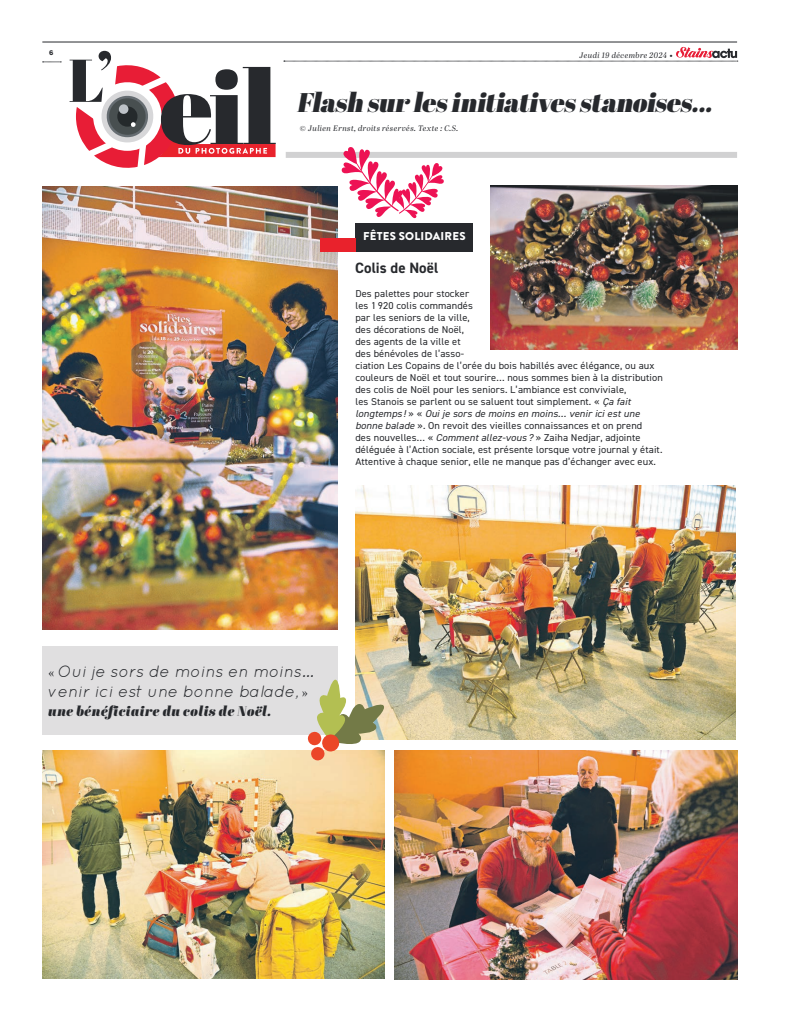
<style>
.page{position:relative;width:794px;height:1021px;background:#fff}
.page>*{position:absolute;margin:0;border:0;box-sizing:border-box;transform-origin:0 0}
.t1{font:italic 900 27px "Abril Display";color:#27292d}
.t2{font:italic 16.4px/19.7px "Quicksand";color:#27292d}
.t3{font:700 15px "DIN2014";color:#27292d}
.t4{font:italic 14px "Abril Display Bl";letter-spacing:.04em;color:#27292d}
.t5{font:900 11.4px "Brandon Grotesque";letter-spacing:.02em;color:#fff}
.t6{font:10px/12px "DIN2014";letter-spacing:.01em;color:#27292d;scale:1.04 1}
.t7{font:italic 8px "Abril Display";letter-spacing:.05em;color:#27292d}
.t8{font:700 7px "Galano Grotesque Alt";color:#27292d}
.s1{font-weight:900;font-style:normal}
.s2{font-style:italic}
.s3{font-family:"Minion Pro";font-style:normal;font-size:14.2px}
</style>
<div class="page">
<img style="left:43px;top:187px;width:295px;height:442px">
<svg style="left:43px;top:62px;width:18px;height:1px"></svg>
<hr style="left:42px;top:42px;width:695px;height:1px;background:#27292d">
<svg style="left:284px;top:47px;width:454px;height:15px"></svg>
<div style="left:286px;top:152px;width:451px;height:6px;background:#d1d1d2"></div>
<svg style="left:70px;top:51px;width:206px;height:117px"></svg>
<img style="left:355px;top:486px;width:380px;height:253px">
<div style="left:355px;top:223px;width:118px;height:29px;background:#27292d"></div>
<img style="left:43px;top:750px;width:341px;height:228px">
<div style="left:320px;top:238px;width:35px;height:14px;background:#e9222c"></div>
<img style="left:394px;top:750px;width:343px;height:229px">
<img style="left:491px;top:185px;width:247px;height:165px">
<div style="left:43px;top:646px;width:295px;height:88px;background:#e0dfe0"></div>
<svg style="left:307px;top:679px;width:80px;height:81px"></svg>
<svg style="left:341px;top:147px;width:103px;height:72px"></svg>
<p class="t8" style="left:49px;top:48px;width:6px">6</p>
<p class="t7" style="left:579px;top:49px;width:95px">Jeudi 19 décembre 2024 <span class="s1">•</span></p>
<h1 class="t1" style="left:297px;top:83px;width:423px">Flash sur lesinitiativesstanoises...</h1>
<p class="t7" style="left:300px;top:123px;width:160px">© Julien Ernst, droits réservés. Texte : C.S.</p>
<p class="t5" style="left:363px;top:227px;width:104px">FÊTES SOLIDAIRES</p>
<h3 class="t3" style="left:355px;top:258px;width:84px">Colis de Noël</h3>
<p class="t6" style="left:355px;top:287px;width:297px">Des palettes pour stocker<br>les 1 920 colis commandés<br>par les seniors de la ville,<br>des décorations de Noël,<br>des agents de la ville et<br>des bénévoles de l’asso-<br>ciation Les Copains de l’orée du bois habillés avec élégance, ou aux couleurs de Noël et tout sourire… nous sommes bien à la distribution des colis de Noël pour les seniors. L’ambiance est conviviale,<br>les Stanois se parlent ou se saluent tout simplement. « <span class="s2">Ça fait longtemps !</span> » « <span class="s2">Oui je sors de moins en moins… venir ici est une bonne balade</span> »<span class="s2">.</span> On revoit des vieilles connaissances et on prend<br>des nouvelles… « <span class="s2">Comment allez-vous ?</span> » Zaiha Nedjar, adjointe déléguée à l’Action sociale, est présente lorsque votre journal y était.<br>Attentive à chaque senior, elle ne manque pas d’échanger avec eux.</p>
<h2 class="t2" style="left:48px;top:661px;width:266px"><span class="s3">«</span> Oui je sors de moins en moins… venir ici est une bonne balade, <span class="s3">»</span></h2>
<h3 class="t4" style="left:48px;top:701px;width:225px">une bénéficiaire du colis de Noël.</h3>
</div>
